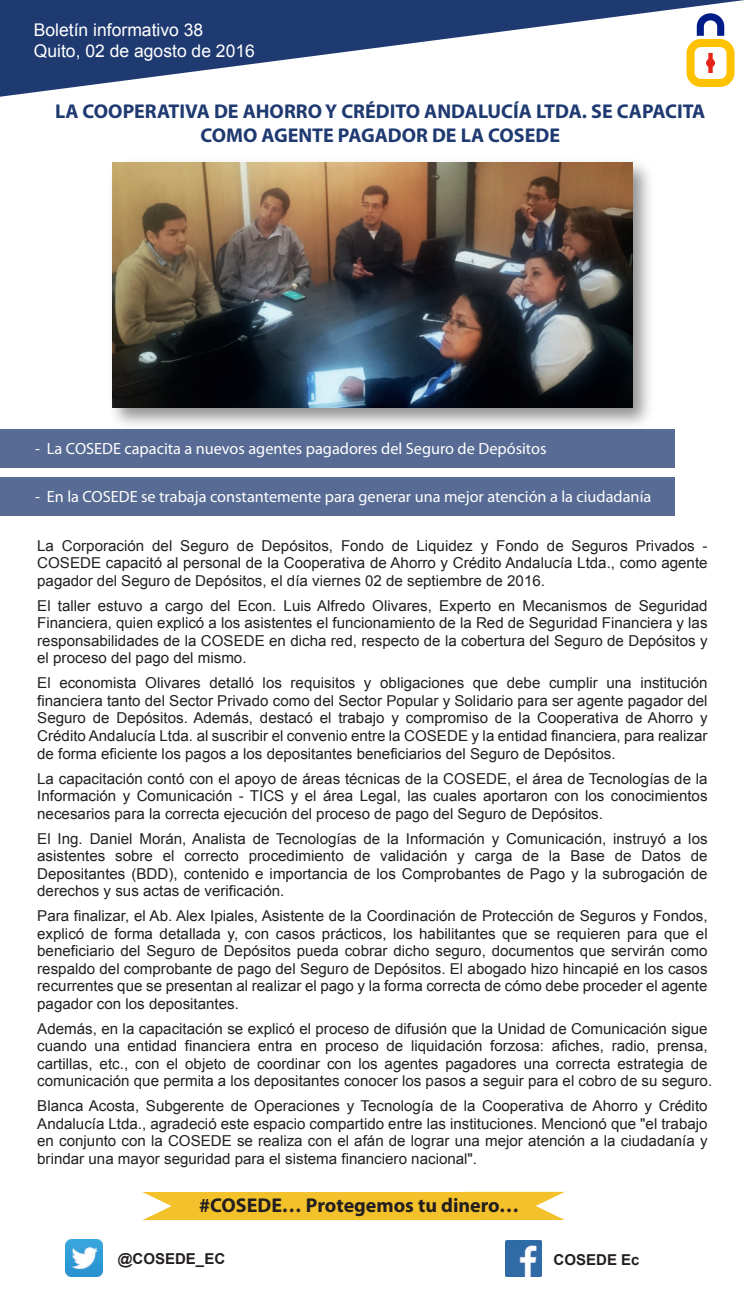
<style>
.page{position:relative;width:745px;height:1303px;background:#fff}
.page>*{position:absolute;margin:0;border:0;box-sizing:border-box;transform-origin:0 0}
.t1{font:700 20px/24px "Myriad Pro";color:#1f3a71;text-align:center}
.t2{font:700 20px "Myriad Pro";color:#231f20}
.t3{font:17.5px/21px "Arial";color:#fff}
.t4{font:16.25px "Myriad Pro";color:#fff}
.t5{font:15px/17.5px "Arial";color:#231f20;text-align:justify}
.t6{font:700 15px "Arial";color:#231f20}
</style>
<div class="page">
<img style="left:112px;top:162px;width:563px;height:273px">
<img style="left:113px;top:163px;width:518px;height:244px">
<svg style="left:0;top:0;width:744px;height:97px;fill:#1f3a71"></svg>
<div style="left:0;top:429px;width:674px;height:39px;background:#576b94"></div>
<div style="left:0;top:477px;width:674px;height:38px;background:#576b94"></div>
<svg style="left:142px;top:1191px;width:422px;height:29px;background:#f4c73f"></svg>
<img style="left:505px;top:1240px;width:36px;height:36px">
<img style="left:66px;top:1239px;width:36px;height:37px">
<svg style="left:686px;top:13px;width:48px;height:74px"></svg>
<p class="t3" style="left:34px;top:19px;width:222px">Boletín informativo 38<br>Quito, 02 de agosto de 2016</p>
<h1 class="t1" style="left:55px;top:98px;width:651px">LA COOPERATIVA DE AHORRO Y CRÉDITO ANDALUCÍA LTDA. SE CAPACITA<br>COMO AGENTE PAGADOR DE LA COSEDE</h1>
<p class="t4" style="left:35px;top:440px;width:512px">- La COSEDE capacita a nuevos agentes pagadores del Seguro de Depósitos</p>
<p class="t4" style="left:35px;top:487px;width:617px">- En la COSEDE se trabaja constantemente para generar una mejor atención a la ciudadanía</p>
<p class="t5" style="left:37px;top:537px;width:671px">La Corporación del Seguro de Depósitos, Fondo de Liquidez y Fondo de Seguros Privados - COSEDE capacitó al personal de la Cooperativa de Ahorro y Crédito Andalucía Ltda., como agente pagador del Seguro de Depósitos, el día viernes 02 de septiembre de 2016.</p>
<p class="t5" style="left:37px;top:597px;width:671px">El taller estuvo a cargo del Econ. Luis Alfredo Olivares, Experto en Mecanismos de Seguridad Financiera, quien explicó a los asistentes el funcionamiento de la Red de Seguridad Financiera y las responsabilidades de la COSEDE en dicha red, respecto de la cobertura del Seguro de Depósitos y el proceso del pago del mismo.</p>
<p class="t5" style="left:37px;top:674px;width:671px">El economista Olivares detalló los requisitos y obligaciones que debe cumplir una institución financiera tanto del Sector Privado como del Sector Popular y Solidario para ser agente pagador del Seguro de Depósitos. Además, destacó el trabajo y compromiso de la Cooperativa de Ahorro y Crédito Andalucía Ltda. al suscribir el convenio entre la COSEDE y la entidad financiera, para realizar de forma eficiente los pagos a los depositantes beneficiarios del Seguro de Depósitos.</p>
<p class="t5" style="left:37px;top:769px;width:671px">La capacitación contó con el apoyo de áreas técnicas de la COSEDE, el área de Tecnologías de la Información y Comunicación - TICS y el área Legal, las cuales aportaron con los conocimientos necesarios para la correcta ejecución del proceso de pago del Seguro de Depósitos.</p>
<p class="t5" style="left:37px;top:829px;width:671px">El Ing. Daniel Morán, Analista de Tecnologías de la Información y Comunicación, instruyó a los asistentes sobre el correcto procedimiento de validación y carga de la Base de Datos de Depositantes (BDD), contenido e importancia de los Comprobantes de Pago y la subrogación de derechos y sus actas de verificación.</p>
<p class="t5" style="left:37px;top:907px;width:671px">Para finalizar, el Ab. Alex Ipiales, Asistente de la Coordinación de Protección de Seguros y Fondos, explicó de forma detallada y, con casos prácticos, los habilitantes que se requieren para que el beneficiario del Seguro de Depósitos pueda cobrar dicho seguro, documentos que servirán como respaldo del comprobante de pago del Seguro de Depósitos. El abogado hizo hincapié en los casos recurrentes que se presentan al realizar el pago y la forma correcta de cómo debe proceder el agente pagador con los depositantes.</p>
<p class="t5" style="left:37px;top:1019px;width:676px;text-align:left">Además, en la capacitación se explicó el proceso de difusión que la Unidad de Comunicación sigue cuando una entidad financiera entra en proceso de liquidación forzosa: afiches, radio, prensa, cartillas, etc., con el objeto de coordinar con los agentes pagadores una correcta estrategia de comunicación que permita a los depositantes conocer los pasos a seguir para el cobro de su seguro.</p>
<p class="t5" style="left:37px;top:1097px;width:671px">Blanca Acosta, Subgerente de Operaciones y Tecnología de la Cooperativa de Ahorro y Crédito Andalucía Ltda., agradeció este espacio compartido entre las instituciones. Mencionó que "el trabajo en conjunto con la COSEDE se realiza con el afán de lograr una mejor atención a la ciudadanía y brindar una mayor seguridad para el sistema financiero nacional".</p>
<h1 class="t2" style="left:199px;top:1192px;width:321px">#COSEDE… Protegemos tu dinero…</h1>
<p class="t6" style="left:118px;top:1248px;width:109px">@COSEDE_EC</p>
<p class="t6" style="left:553px;top:1249px;width:87px">COSEDE Ec</p>
</div>
